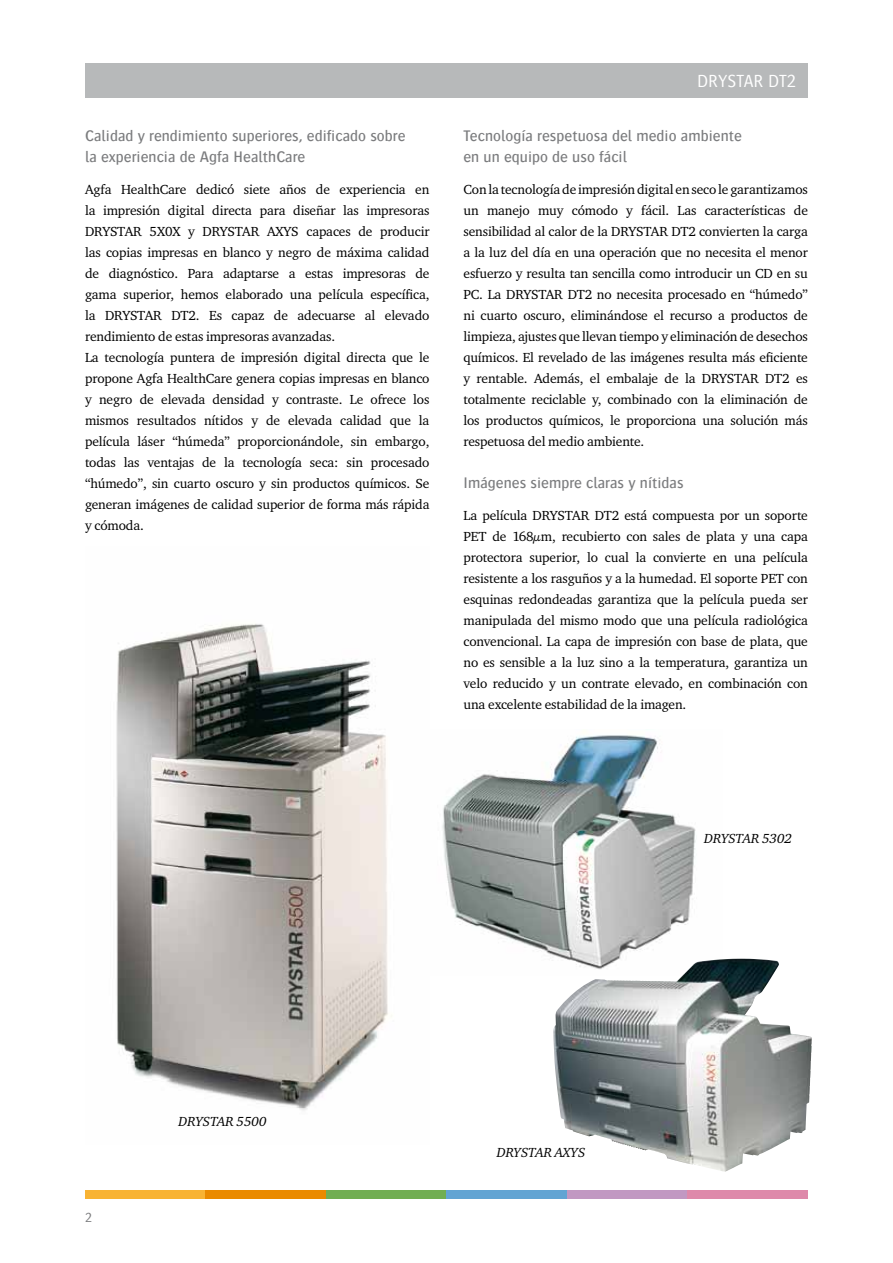
<style>
.page{position:relative;width:893px;height:1263px;background:#fff}
.page>*{position:absolute;margin:0;border:0;box-sizing:border-box;transform-origin:0 0}
.t1{font:300 18px "Bosis For Agfa";color:#fff}
.t2{font:500 15.75px/21px "Bosis For Agfa";letter-spacing:.005em;color:#7b7c7e}
.t3{font:13.5px/21px "Charter ITC For Agfa";letter-spacing:-.01em;color:#000;text-align:justify}
.t4{font:italic 13.5px "Charter ITC For Agfa";color:#000}
.t5{font:300 13.5px "Bosis For Agfa";color:#7b7c7e}
</style>
<div class="page">
<div style="left:85px;top:64px;width:723px;height:34px;background:#b7b9ba"></div>
<div style="left:85px;top:1191px;width:121px;height:8px;background:#f8b334"></div>
<div style="left:206px;top:1191px;width:120px;height:8px;background:#ea8a00"></div>
<div style="left:326px;top:1191px;width:120px;height:8px;background:#71ae52"></div>
<div style="left:446px;top:1191px;width:121px;height:8px;background:#62a4d3"></div>
<div style="left:567px;top:1191px;width:120px;height:8px;background:#c198c2"></div>
<div style="left:687px;top:1191px;width:121px;height:8px;background:#de89aa"></div>
<img style="left:442px;top:735px;width:254px;height:226px">
<img style="left:116px;top:624px;width:276px;height:487px">
<img style="left:553px;top:959px;width:259px;height:213px">
<p class="t2" style="left:85px;top:126px;width:322px">Calidad y rendimiento superiores, edificado sobre la experiencia de Agfa HealthCare</p>
<p class="t3" style="left:85px;top:179px;width:346px;text-align:left">Agfa HealthCare dedicó siete años de experiencia en la impresión digital directa para diseñar las impresoras DRYSTAR 5X0X y DRYSTAR AXYS capaces de producir las copias impresas en blanco y negro de máxima calidad de diagnóstico. Para adaptarse a estas impresoras de gama superior, hemos elaborado una película específica, la DRYSTAR DT2. Es capaz de adecuarse al elevado rendimiento de estas impresoras avanzadas.<br>La tecnología puntera de impresión digital directa que le propone Agfa HealthCare genera copias impresas en blanco y negro de elevada densidad y contraste. Le ofrece los mismos resultados nítidos y de elevada calidad que la película láser “húmeda” proporcionándole, sin embargo, todas las ventajas de la tecnología seca: sin procesado “húmedo”, sin cuarto oscuro y sin productos químicos. Se generan imágenes de calidad superior de forma más rápida y cómoda.</p>
<h1 class="t1" style="left:697px;top:72px;width:49px">DRYSTAR</h1>
<h1 class="t1" style="left:768px;top:72px;width:30px">DT 2</h1>
<p class="t2" style="left:463px;top:126px;width:280px">Tecnología respetuosa del medio ambiente en un equipo de uso fácil</p>
<p class="t3" style="left:463px;top:179px;width:346px">Con la tecnología de impresión digital en seco le garantizamos un manejo muy cómodo y fácil. Las características de sensibilidad al calor de la DRYSTAR DT2 convierten la carga a la luz del día en una operación que no necesita el menor esfuerzo y resulta tan sencilla como introducir un CD en su PC. La DRYSTAR DT2 no necesita procesado en “húmedo” ni cuarto oscuro, eliminándose el recurso a productos de limpieza, ajustes que llevan tiempo y eliminación de desechos químicos. El revelado de las imágenes resulta más eficiente y rentable. Además, el embalaje de la DRYSTAR DT2 es totalmente reciclable y, combinado con la eliminación de los productos químicos, le proporciona una solución más respetuosa del medio ambiente.</p>
<p class="t2" style="left:463px;top:472px;width:222px">Imágenes siempre claras y nítidas</p>
<p class="t3" style="left:463px;top:504px;width:346px">La película DRYSTAR DT2 está compuesta por un soporte PET de 168μm, recubierto con sales de plata y una capa protectora superior, lo cual la convierte en una película resistente a los rasguños y a la humedad. El soporte PET con esquinas redondeadas garantiza que la película pueda ser manipulada del mismo modo que una película radiológica convencional. La capa de impresión con base de plata, que no es sensible a la luz sino a la temperatura, garantiza un velo reducido y un contrate elevado, en combinación con una excelente estabilidad de la imagen.</p>
<p class="t4" style="left:704px;top:830px;width:89px">DRYSTAR 5302</p>
<p class="t5" style="left:85px;top:1210px;width:8px">2</p>
<p class="t4" style="left:179px;top:1113px;width:89px">DRYSTAR 5500</p>
<p class="t4" style="left:497px;top:1144px;width:90px">DRYSTAR AXYS</p>
</div>
